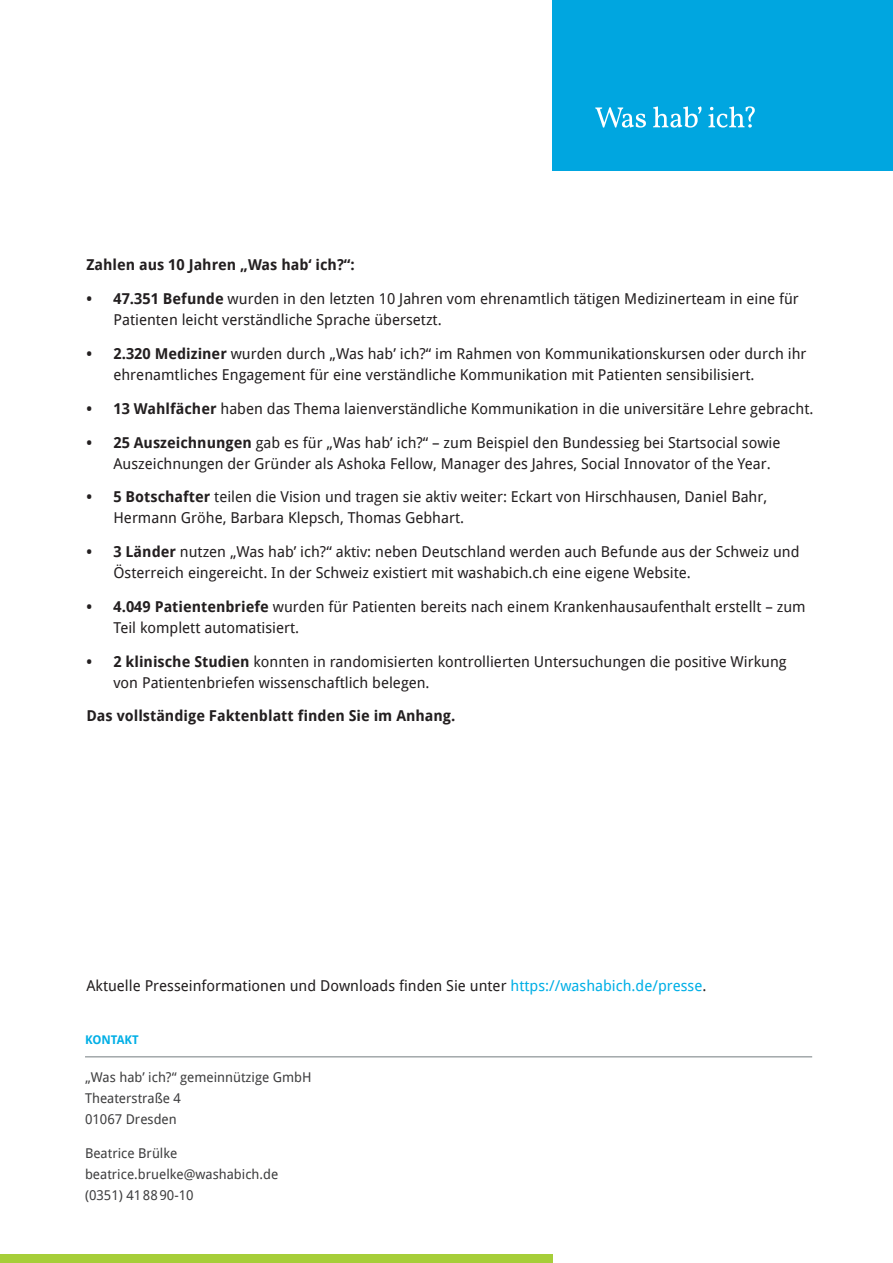
<style>
.page{position:relative;width:893px;height:1263px;background:#fff}
.page>*{position:absolute;margin:0;border:0;box-sizing:border-box;transform-origin:0 0}
.text{font:15px/21px "Droid Sans";color:#231f20}
.text-2{font:700 15px "Droid Sans";color:#231f20}
.text-3{font:13.5px/21px "Droid Sans";color:#3e3e3f}
.Absatzformat_2{font:13.5px/21px "Droid Sans";color:#3e3e3f}
.Infoblock_Titel{font:700 12px "Droid Sans";color:#00afe6}
.s1{font-weight:700}
.s2{color:#00afe6}
</style>
<div class="page">
<hr style="left:85px;top:1056px;width:727px;height:1px;background:#a2a8aa">
<div style="left:553px;top:0;width:340px;height:170px;background:#00a6e0"></div>
<svg style="left:595px;top:106px;width:160px;height:22px"></svg>
<div style="left:0;top:1254px;width:553px;height:9px;background:#a6ce39"></div>
<p class="text-2" style="left:86px;top:255px;width:270px">Zahlen aus 10 Jahren „Was hab‘ ich?“:</p>
<p class="text" style="left:113px;top:288px;width:687px;text-indent:-27px"><span class="s1">• 47.351 Befunde</span> wurden in den letzten 10 Jahren vom ehrenamtlich tätigen Medizinerteam in eine für<br>Patienten leicht verständliche Sprache übersetzt.</p>
<p class="text" style="left:113px;top:343px;width:694px;text-indent:-27px"><span class="s1">• 2.320 Mediziner</span> wurden durch „Was hab’ ich?“ im Rahmen von Kommunikationskursen oder durch ihr ehrenamtliches Engagement für eine verständliche Kommunikation mit Patienten sensibilisiert.</p>
<p class="text" style="left:86px;top:398px;width:728px"><span class="s1">• 13 Wahlfächer</span> haben das Thema laienverständliche Kommunikation in die universitäre Lehre gebracht.</p>
<p class="text" style="left:113px;top:432px;width:668px;text-indent:-27px"><span class="s1">• 25 Auszeichnungen</span> gab es für „Was hab’ ich?“ – zum Beispiel den Bundessieg bei Startsocial sowie<br>Auszeichnungen der Gründer als Ashoka Fellow, Manager des Jahres, Social Innovator of the Year.</p>
<p class="text" style="left:113px;top:486px;width:655px;text-indent:-27px"><span class="s1">• 5 Botschafter</span> teilen die Vision und tragen sie aktiv weiter: Eckart von Hirschhausen, Daniel Bahr,<br>Hermann Gröhe, Barbara Klepsch, Thomas Gebhart.</p>
<p class="text" style="left:113px;top:541px;width:687px;text-indent:-27px"><span class="s1">• 3 Länder</span> nutzen „Was hab’ ich?“ aktiv: neben Deutschland werden auch Befunde aus der Schweiz und<br>Österreich eingereicht. In der Schweiz existiert mit washabich.ch eine eigene Website.</p>
<p class="text" style="left:113px;top:596px;width:694px;text-indent:-27px"><span class="s1">• 4.049 Patientenbriefe</span> wurden für Patienten bereits nach einem Krankenhausaufenthalt erstellt – zum<br>Teil komplett automatisiert.</p>
<p class="text" style="left:113px;top:651px;width:675px;text-indent:-27px"><span class="s1">• 2 klinische Studien</span> konnten in randomisierten kontrollierten Untersuchungen die positive Wirkung von Patientenbriefen wissenschaftlich belegen.</p>
<p class="text-2" style="left:86px;top:706px;width:370px">Das vollständige Faktenblatt finden Sie im Anhang.</p>
<p class="text" style="left:86px;top:975px;width:621px">Aktuelle Presseinformationen und Downloads finden Sie unter <span class="s2">https://washabich.de/presse</span>.</p>
<p class="Infoblock_Titel" style="left:85px;top:1032px;width:55px">KONTAKT</p>
<p class="Absatzformat_2" style="left:85px;top:1067px;width:228px">„Was hab’ ich?“ gemeinnützige GmbH<br>Theaterstraße 4<br>01067 Dresden</p>
<p class="text-3" style="left:85px;top:1142px;width:195px">Beatrice Brülke beatrice.bruelke@washabich.de (0351) 418890-10</p>
</div>
